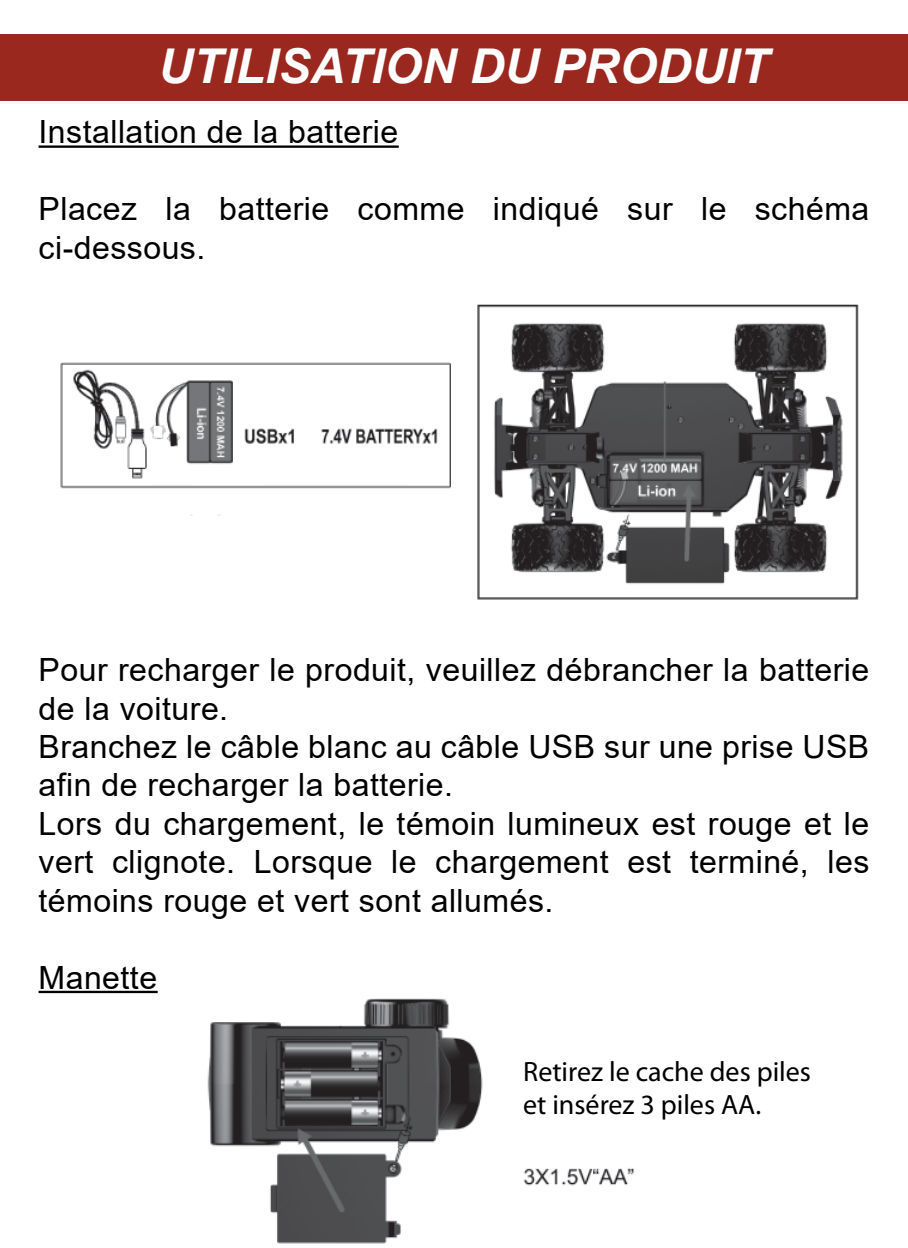
<style>
.page{position:relative;width:908px;height:1248px;background:#fff}
.page>*{position:absolute;margin:0;border:0;box-sizing:border-box;transform-origin:0 0}
.t1{font:italic 700 48px "Arial";color:#fff}
.t2{font:32px/38.4px "Arial";letter-spacing:.015em;color:#000}
.t3{font:28px/33.6px "Myriad Pro";color:#000}
</style>
<div class="page">
<hr style="left:39px;top:145px;width:359px;height:3px;background:#000">
<hr style="left:39px;top:990px;width:119px;height:3px;background:#000">
<div style="left:0;top:34px;width:907px;height:66px;background:#9b281e"></div>
<img style="left:60px;top:304px;width:799px;height:296px">
<img style="left:207px;top:998px;width:427px;height:246px">
<h1 class="t1" style="left:158px;top:35px;width:611px">UTILISATION DU PRODUIT</h1>
<p class="t2" style="left:39px;top:113px;width:361px">Installation de la batterie</p>
<p class="t2" style="left:39px;top:189px;width:831px">Placez la batterie comme indiqué sur le schéma ci-dessous.</p>
<p class="t2" style="left:39px;top:650px;width:831px">Pour recharger le produit, veuillez débrancher la batterie de la voiture.<br>Branchez le câble blanc au câble USB sur une prise USB afin de recharger la batterie.<br>Lors du chargement, le témoin lumineux est rouge et le vert clignote. Lorsque le chargement est terminé, les témoins rouge et vert sont allumés.</p>
<p class="t2" style="left:39px;top:957px;width:120px">Manette</p>
<p class="t3" style="left:523px;top:1053px;width:289px">Retirez le cache des piles et insérez 3 piles AA.</p>
</div>
